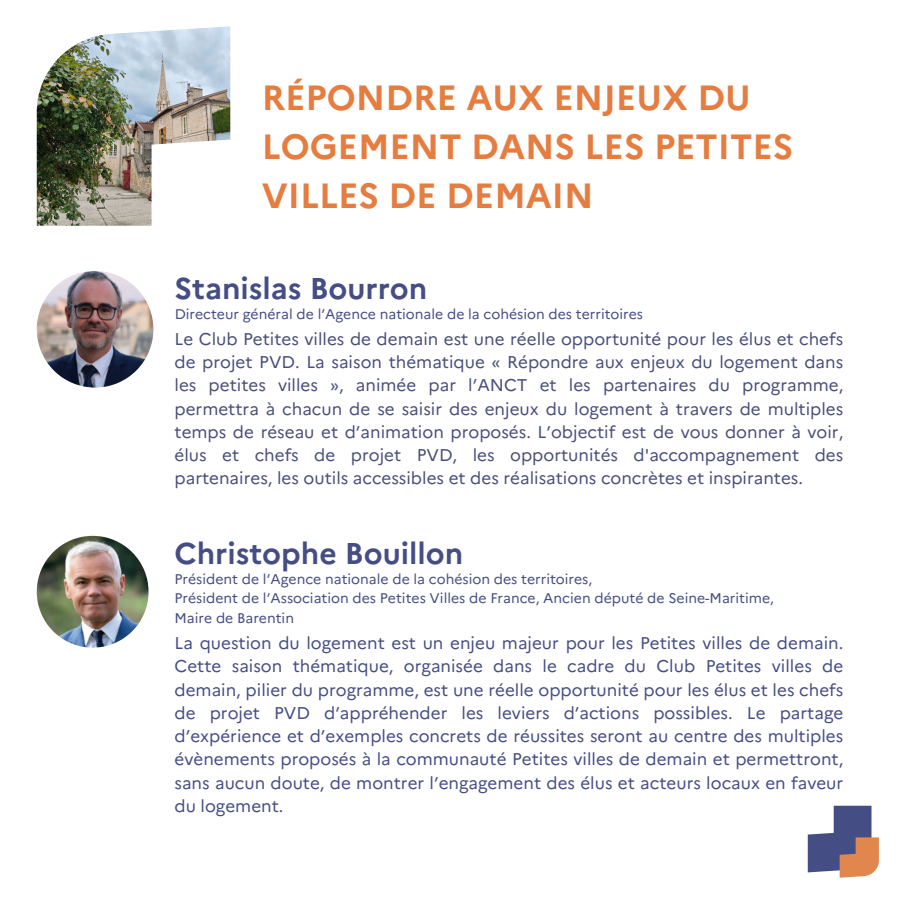
<style>
.page{position:relative;width:900px;height:900px;background:#fff}
.page>*{position:absolute;margin:0;border:0;box-sizing:border-box;transform-origin:0 0}
.t1{font:700 35px/48.8px "Marianne";color:#e57d40}
.t2{font:700 30px "Marianne";color:#454d85}
.t3{font:17px/23.2px "Marianne";color:#454d85;text-align:justify}
.t4{font:17px/23.2px "Marianne";color:#494e7b;text-align:justify}
.t5{font:14px "Marianne";color:#454d85}
</style>
<div class="page">
<img style="left:37px;top:26px;width:193px;height:200px">
<svg style="left:808px;top:806px;width:71px;height:72px"></svg>
<img style="left:37px;top:271px;width:116px;height:117px">
<img style="left:37px;top:536px;width:112px;height:112px">
<p class="t1" style="left:262px;top:73px;width:533px">RÉPONDRE AUX ENJEUX DU<br>LOGEMENT DANS LES PETITES<br>VILLES DE DEMAIN</p>
<p class="t2" style="left:175px;top:270px;width:254px">Stanislas Bourron</p>
<p class="t5" style="left:175px;top:306px;width:470px">Directeur général de l’Agence nationale de la cohésion des territoires</p>
<p class="t4" style="left:175px;top:327px;width:670px">Le Club Petites villes de demain est une réelle opportunité pour les élus et chefs de projet PVD. La saison thématique « Répondre aux enjeux du logement dans les petites villes », animée par l’ANCT et les partenaires du programme, permettra à chacun de se saisir des enjeux du logement à travers de multiples temps de réseau et d’animation proposés. L’objectif est de vous donner à voir, élus et chefs de projet PVD, les opportunités d'accompagnement des partenaires, les outils accessibles et des réalisations concrètes et inspirantes.</p>
<p class="t2" style="left:175px;top:535px;width:290px">Christophe Bouillon</p>
<p class="t5" style="left:175px;top:570px;width:419px">Président de l’Agence nationale de la cohésion des territoires,</p>
<p class="t5" style="left:175px;top:590px;width:601px">Président de l’Association des Petites Villes de France, Ancien député de Seine-Maritime,</p>
<p class="t5" style="left:175px;top:609px;width:121px">Maire de Barentin</p>
<p class="t3" style="left:175px;top:631px;width:670px">La question du logement est un enjeu majeur pour les Petites villes de demain.<br>Cette saison thématique, organisée dans le cadre du Club Petites villes de demain, pilier du programme, est une réelle opportunité pour les élus et les chefs de projet PVD d’appréhender les leviers d’actions possibles. Le partage d’expérience et d’exemples concrets de réussites seront au centre des multiples évènements proposés à la communauté Petites villes de demain et permettront, sans aucun doute, de montrer l’engagement des élus et acteurs locaux en faveur du logement.</p>
</div>
